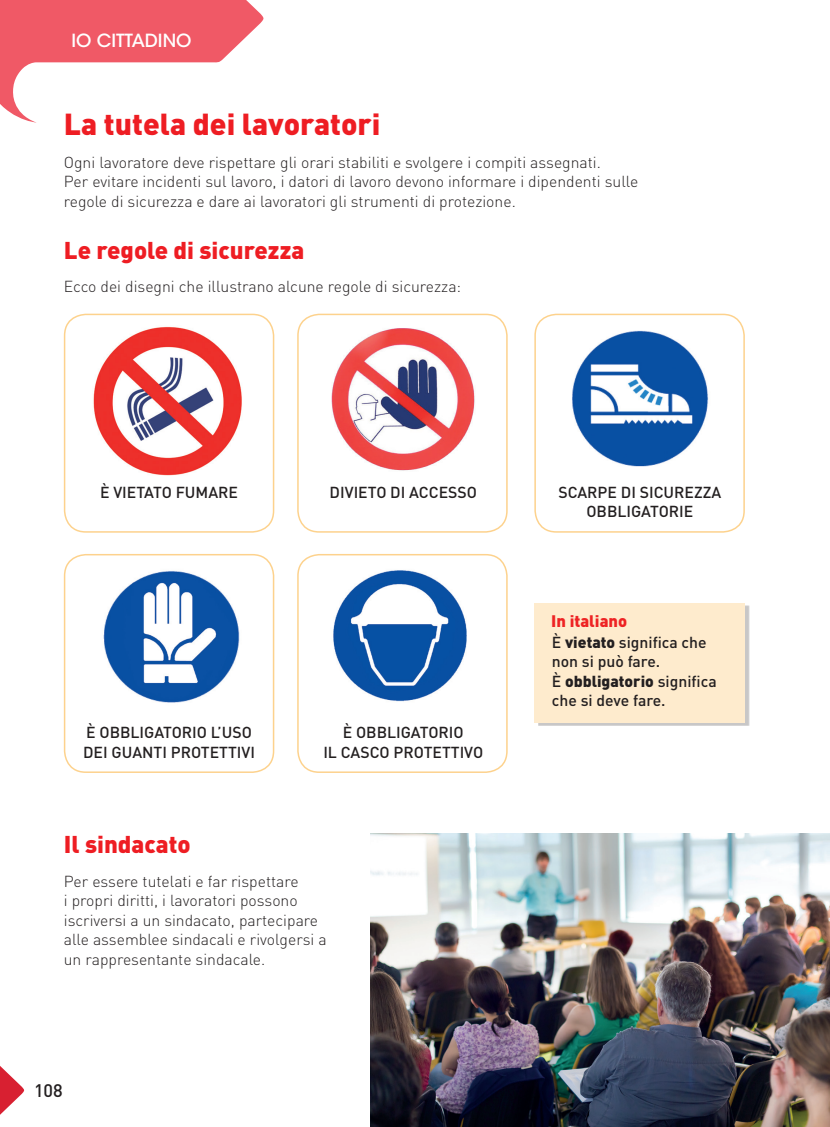
<style>
.page{position:relative;width:830px;height:1127px;background:#fff}
.page>*{position:absolute;margin:0;border:0;box-sizing:border-box;transform-origin:0 0}
.t1{font:900 30px "DIN Pro";color:#ee1d23}
.t2{font:900 24px "DIN Pro";color:#ee1d23}
.t3{font:500 18px "ITC Avant Garde Std";color:#fff}
.t4{font:500 18px "DIN Pro";color:#231f20}
.t5{font:900 16.5px "DIN Pro";color:#ee2324}
.t6{font:300 15.75px/19.5px "DIN Pro";color:#231f20}
.t7{font:500 15.75px/19.5px "DIN Pro";color:#231f20}
.s1{font-weight:900}
</style>
<div class="page">
<div style="left:537px;top:605px;width:212px;height:121px;background:#231f20;opacity:.25"></div>
<div style="left:534px;top:604px;width:210px;height:119px;background:#feebcd"></div>
<img style="left:370px;top:833px;width:459px;height:294px">
<div style="left:64px;top:314px;width:210px;height:219px;border:2px solid #fdd28d;border-radius:21px"></div>
<div style="left:64px;top:554px;width:210px;height:219px;border:2px solid #fdd28d;border-radius:21px"></div>
<div style="left:297px;top:314px;width:210px;height:219px;border:2px solid #fdd28d;border-radius:21px"></div>
<div style="left:297px;top:554px;width:210px;height:219px;border:2px solid #fdd28d;border-radius:21px"></div>
<div style="left:534px;top:314px;width:210px;height:219px;border:2px solid #fdd28d;border-radius:21px"></div>
<img style="left:103px;top:571px;width:137px;height:132px">
<img style="left:333px;top:570px;width:134px;height:132px">
<img style="left:331px;top:328px;width:144px;height:143px">
<img style="left:572px;top:330px;width:137px;height:137px">
<img style="left:93px;top:326px;width:149px;height:150px">
<svg style="left:0;top:0;width:263px;height:123px"></svg>
<svg style="left:0;top:1066px;width:24px;height:49px"></svg>
<p class="t3" style="left:71px;top:30px;width:122px">IO CITTADINO</p>
<h1 class="t1" style="left:64px;top:103px;width:318px">La tutela dei lavoratori</h1>
<p class="t6" style="left:64px;top:152px;width:575px">Ogni lavoratore deve rispettare gli orari stabiliti e svolgere i compiti assegnati.<br>Per evitare incidenti sul lavoro, i datori di lavoro devono informare i dipendenti sulle regole di sicurezza e dare ai lavoratori gli strumenti di protezione.</p>
<h2 class="t2" style="left:64px;top:234px;width:242px">Le regole di sicurezza</h2>
<p class="t6" style="left:64px;top:276px;width:399px">Ecco dei disegni che illustrano alcune regole di sicurezza:</p>
<p class="t7" style="left:100px;top:482px;width:139px">È VIETATO FUMARE</p>
<p class="t7" style="left:329px;top:482px;width:149px">DIVIETO DI ACCESSO</p>
<p class="t7" style="left:83px;top:722px;width:173px">È OBBLIGATORIO L’USO<br>DEI GUANTI PROTETTIVI</p>
<h2 class="t2" style="left:64px;top:828px;width:128px">Il sindacato</h2>
<p class="t7" style="left:323px;top:722px;width:161px;text-align:center">È OBBLIGATORIO<br>IL CASCO PROTETTIVO</p>
<p class="t6" style="left:64px;top:870px;width:264px">Per essere tutelati e far rispettare<br>i propri diritti, i lavoratori possono iscriversi a un sindacato, partecipare alle assemblee sindacali e rivolgersi a un rappresentante sindacale.</p>
<p class="t4" style="left:34px;top:1078px;width:30px">108</p>
<p class="t7" style="left:558px;top:482px;width:164px;text-align:center">SCARPE DI SICUREZZA<br>OBBLIGATORIE</p>
<p class="t5" style="left:551px;top:609px;width:77px">In italiano</p>
<p class="t7" style="left:551px;top:631px;width:166px">È <span class="s1">vietato</span> significa che non si può fare.<br>È <span class="s1">obbligatorio</span> significa che si deve fare.</p>
</div>
